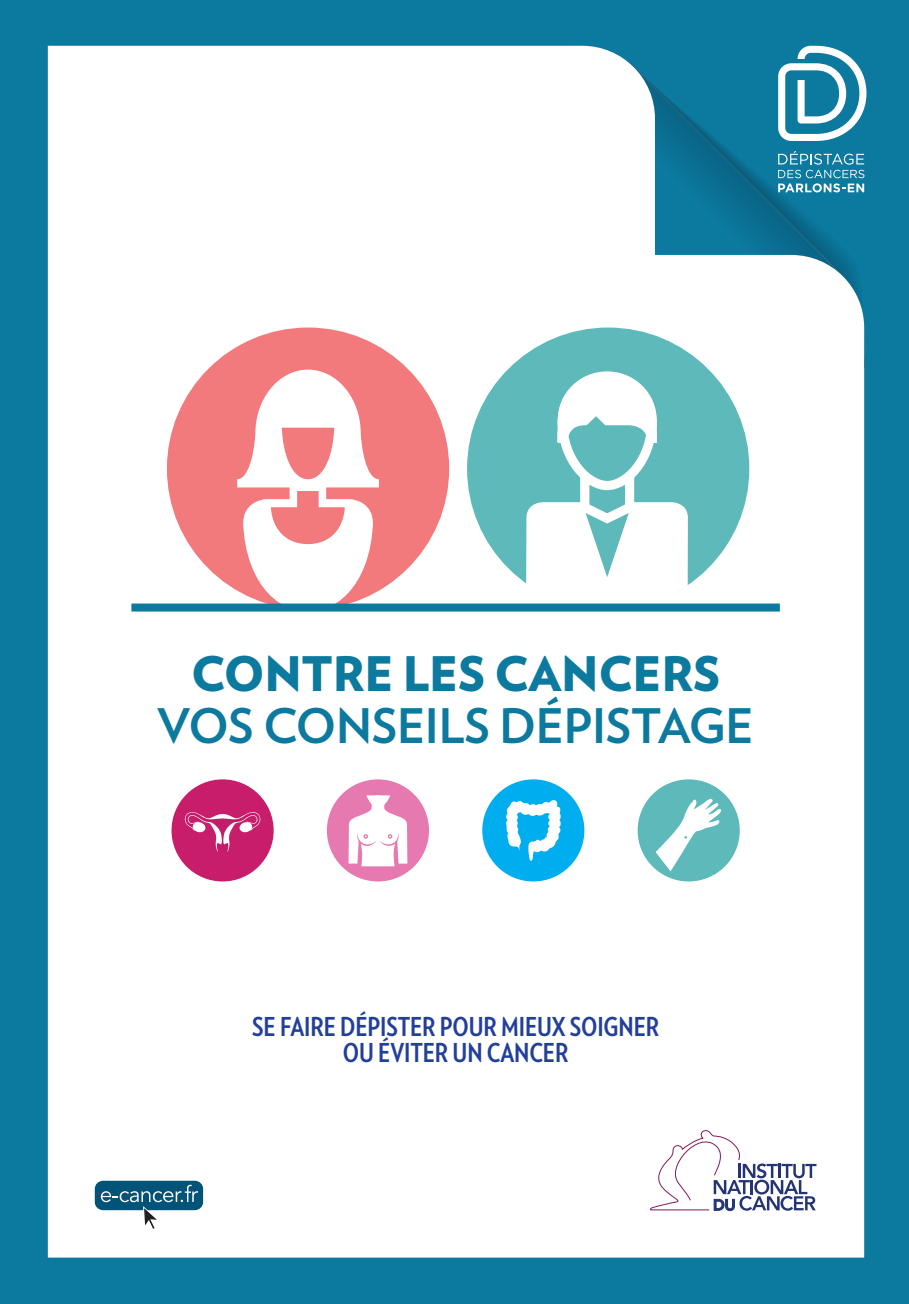
<style>
.page{position:relative;width:909px;height:1304px;background:#fff}
.page>*{position:absolute;margin:0;border:0;box-sizing:border-box;transform-origin:0 0}
.t1{font:700 47.6px "Verlag";letter-spacing:-.005em;color:#0c799f}
.t2{font:900 47.6px "Verlag";letter-spacing:-.005em;color:#0c799f}
.t3{font:700 26px/26px "Verlag Condensed";letter-spacing:-.005em;color:#223f99;text-align:center}
</style>
<div class="page">
<div style="left:0;top:0;width:908px;height:1303px;background:#0c799f"></div>
<div style="left:48px;top:46px;width:816px;height:1211px;background:#fff"></div>
<svg style="left:633px;top:46px;width:233px;height:230px"></svg>
<svg style="left:649px;top:1129px;width:167px;height:82px;background:#dedee8"></svg>
<div style="left:95px;top:1180px;width:108px;height:30px;background:#015378;border-radius:8px"></div>
<svg style="left:101px;top:1184px;width:97px;height:46px"></svg>
<div style="left:171px;top:779px;width:102px;height:102px;background:#c71d6b;border-radius:50%"></div>
<svg style="left:185px;top:812px;width:75px;height:39px"></svg>
<div style="left:327px;top:779px;width:102px;height:102px;background:#e679b0;border-radius:50%"></div>
<svg style="left:348px;top:795px;width:59px;height:71px"></svg>
<div style="left:482px;top:779px;width:102px;height:102px;background:#00aeef;border-radius:50%"></div>
<svg style="left:506px;top:800px;width:54px;height:60px"></svg>
<div style="left:637px;top:779px;width:102px;height:102px;background:#5db9ba;border-radius:50%"></div>
<svg style="left:655px;top:798px;width:66px;height:73px"></svg>
<div style="left:167px;top:327px;width:282px;height:282px;background:#f27a7c;border-radius:50%"></div>
<svg style="left:237px;top:369px;width:142px;height:234px"></svg>
<div style="left:467px;top:327px;width:282px;height:282px;background:#5db9ba;border-radius:50%"></div>
<svg style="left:526px;top:371px;width:161px;height:242px"></svg>
<div style="left:131px;top:603px;width:648px;height:8px;background:#0c799f"></div>
<h1 class="t2" style="left:191px;top:635px;width:530px">CONTRE LES CANCERS</h1>
<h1 class="t1" style="left:157px;top:688px;width:597px">VOS CONSEILS DÉPISTAGE</h1>
<p class="t3" style="left:252px;top:1012px;width:408px">SE FAIRE DÉPISTER POUR MIEUX SOIGNER<br>OU ÉVITER UN CANCER</p>
</div>
